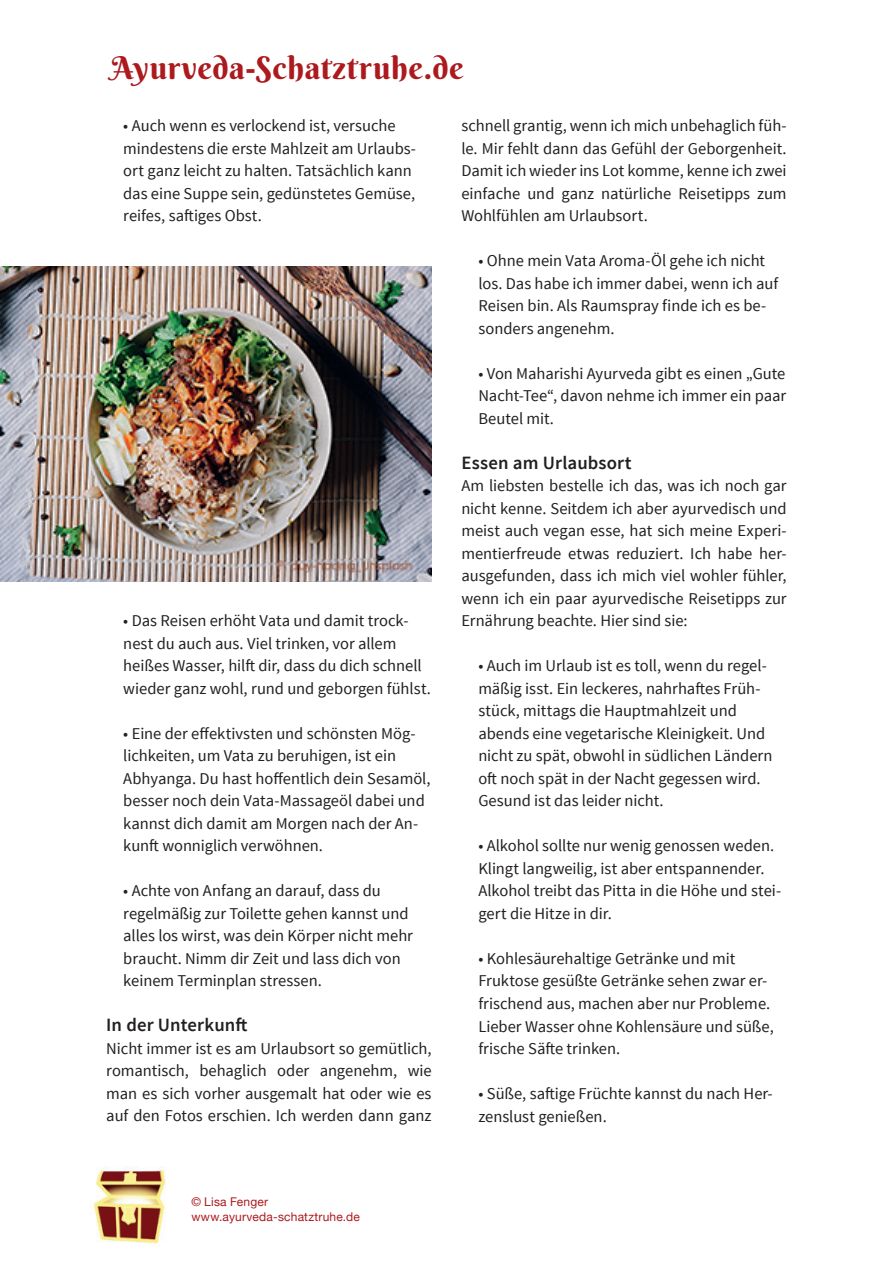
<style>
.page{position:relative;width:893px;height:1263px;background:#fff}
.page>*{position:absolute;margin:0;border:0;box-sizing:border-box;transform-origin:0 0}
.t1{font:31.5px "Berkshire Swash";letter-spacing:.015em;color:#ac1a1e}
.t2{font:600 18.75px "Source Sans Pro";letter-spacing:.005em;color:#231f20}
.t3{font:16.5px/22.5px "Source Sans Pro";letter-spacing:-.005em;color:#231f20}
.t4{font:12px/14.4px "Helvetica Neue";letter-spacing:.015em;color:#ac1a1e}
</style>
<div class="page">
<img style="left:0;top:266px;width:432px;height:315px">
<img style="left:93px;top:1167px;width:73px;height:77px">
<h1 class="t1" style="left:111px;top:48px;width:355px">Ayurveda-Schatztruhe.de</h1>
<p class="t3" style="left:123px;top:115px;width:294px">• Auch wenn es verlockend ist, versuche mindestens die erste Mahlzeit am Urlaubs&shy;ort ganz leicht zu halten. Tatsächlich kann das eine Suppe sein, gedünstetes Gemüse, reifes, saftiges Obst.</p>
<p class="t3" style="left:123px;top:610px;width:309px">• Das Reisen erhöht Vata und damit trock&shy;nest du auch aus. Viel trinken, vor allem heißes Wasser, hilft dir, dass du dich schnell wieder ganz wohl, rund und geborgen fühlst.</p>
<p class="t3" style="left:123px;top:722px;width:309px">• Eine der effektivsten und schönsten Mög&shy;lichkeiten, um Vata zu beruhigen, ist ein Abhyanga. Du hast hoffentlich dein Sesamöl, besser noch dein Vata-Massageöl dabei und kannst dich damit am Morgen nach der An&shy;kunft wonniglich verwöhnen.</p>
<p class="t3" style="left:123px;top:880px;width:291px">• Achte von Anfang an darauf, dass du regelmäßig zur Toilette gehen kannst und alles los wirst, was dein Körper nicht mehr braucht. Nimm dir Zeit und lass dich von keinem Terminplan stressen.</p>
<p class="t2" style="left:106px;top:1013px;width:143px">In der Unterkunft</p>
<p class="t3" style="left:106px;top:1037px;width:327px;text-align:justify">Nicht immer ist es am Urlaubsort so gemütlich, romantisch, behaglich oder angenehm, wie man es sich vorher ausgemalt hat oder wie es auf den Fotos erschien. Ich werden dann ganz</p>
<p class="t4" style="left:191px;top:1195px;width:170px">© Lisa Fenger www.ayurveda-schatztruhe.de</p>
<p class="t3" style="left:461px;top:115px;width:327px;text-align:justify">schnell grantig, wenn ich mich unbehaglich füh&shy;le. Mir fehlt dann das Gefühl der Geborgenheit.<br>Damit ich wieder ins Lot komme, kenne ich zwei einfache und ganz natürliche Reisetipps zum Wohlfühlen am Urlaubsort.</p>
<p class="t3" style="left:478px;top:250px;width:301px">• Ohne mein Vata Aroma-Öl gehe ich nicht los. Das habe ich immer dabei, wenn ich auf Reisen bin. Als Raumspray finde ich es be&shy;sonders angenehm.</p>
<p class="t3" style="left:478px;top:362px;width:309px;text-align:justify">• Von Maharishi Ayurveda gibt es einen „Gute Nacht-Tee“, davon nehme ich immer ein paar Beutel mit.</p>
<p class="t2" style="left:461px;top:451px;width:172px">Essen am Urlaubsort</p>
<p class="t3" style="left:461px;top:475px;width:327px;text-align:justify">Am liebsten bestelle ich das, was ich noch gar nicht kenne. Seitdem ich aber ayurvedisch und meist auch vegan esse, hat sich meine Experi&shy;mentierfreude etwas reduziert. Ich habe her&shy;ausgefunden, dass ich mich viel wohler fühler, wenn ich ein paar ayurvedische Reisetipps zur Ernährung beachte. Hier sind sie:</p>
<p class="t3" style="left:478px;top:655px;width:296px">• Auch im Urlaub ist es toll, wenn du regel&shy;mäßig isst. Ein leckeres, nahrhaftes Früh&shy;stück, mittags die Hauptmahlzeit und abends eine vegetarische Kleinigkeit. Und nicht zu spät, obwohl in südlichen Ländern oft noch spät in der Nacht gegessen wird.<br>Gesund ist das leider nicht.</p>
<p class="t3" style="left:478px;top:835px;width:304px">• Alkohol sollte nur wenig genossen weden.<br>Klingt langweilig, ist aber entspannender.<br>Alkohol treibt das Pitta in die Höhe und stei&shy;gert die Hitze in dir.</p>
<p class="t3" style="left:478px;top:947px;width:297px">• Kohlesäurehaltige Getränke und mit Fruktose gesüßte Getränke sehen zwar er&shy;frischend aus, machen aber nur Probleme.<br>Lieber Wasser ohne Kohlensäure und süße, frische Säfte trinken.</p>
<p class="t3" style="left:478px;top:1082px;width:296px">• Süße, saftige Früchte kannst du nach Her&shy;zenslust genießen.</p>
</div>
